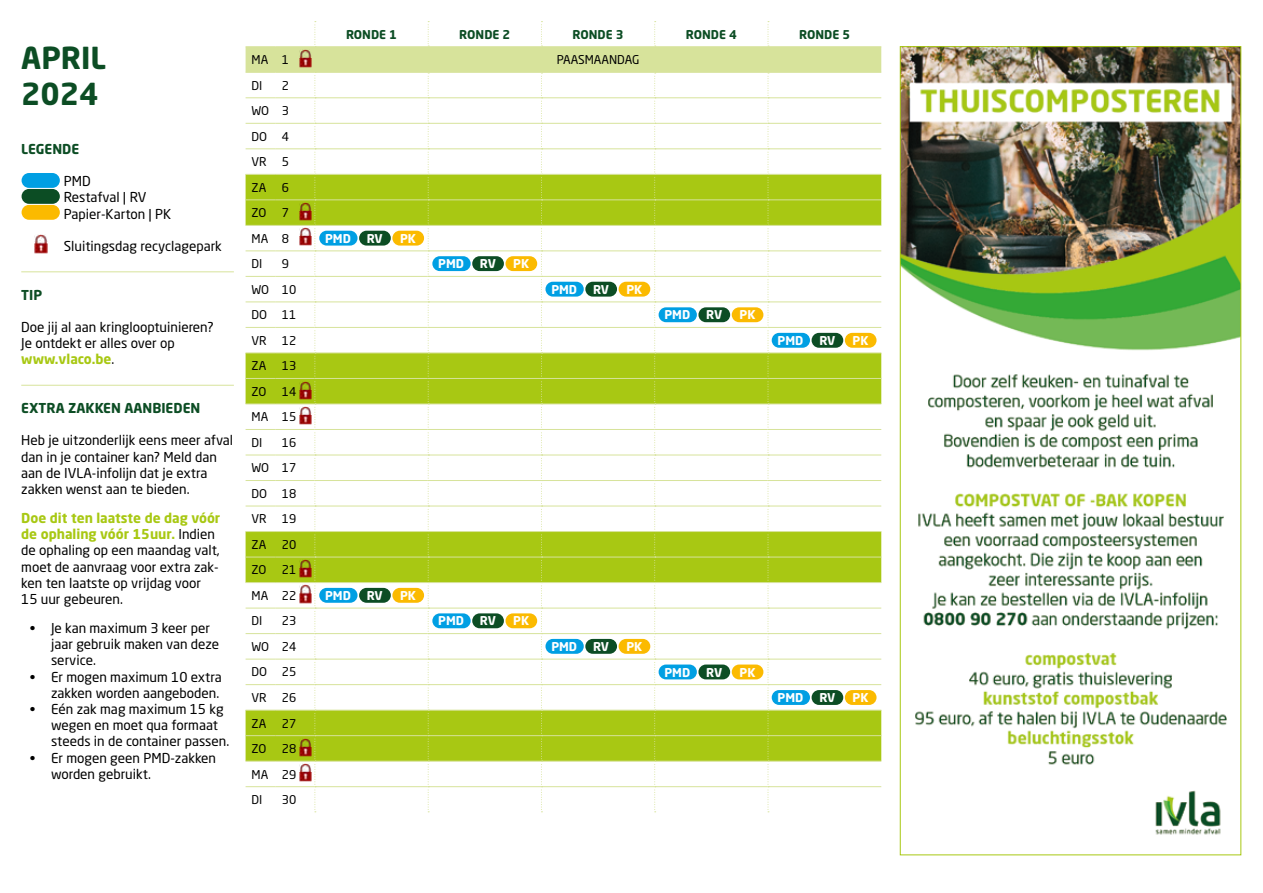
<style>
.page{position:relative;width:1263px;height:893px;background:#fff}
.page>*{position:absolute;margin:0;border:0;box-sizing:border-box;transform-origin:0 0}
.t1{font:700 30px/36px "Neo Sans W1 G";color:#0c4d24}
.t2{font:13.5px/16.2px "Neo Sans W1 G";color:#000}
.t3{font:700 13.5px "Neo Sans W1 G";color:#0c4d24}
.t4{font:12px/25.5px "Neo Sans W1 G";color:#000;text-align:justify}
.t5{font:700 12px "Neo Sans W1 G";color:#fff}
.t6{font:700 12px "Neo Sans W1 G";color:#0c4d24}
.s1{font-weight:700;color:#a8c813}
</style>
<div class="page">
<svg style="left:246px;top:21px;width:635px;height:791px"></svg>
<img style="left:902px;top:48px;width:337px;height:787px">
<div style="left:319px;top:231px;width:38px;height:15px;background:#009fe3;border-radius:7px"></div>
<div style="left:359px;top:231px;width:32px;height:15px;background:#0c4d24;border-radius:7px"></div>
<div style="left:392px;top:231px;width:32px;height:15px;background:#fbba00;border-radius:7px"></div>
<div style="left:432px;top:256px;width:39px;height:15px;background:#009fe3;border-radius:7px"></div>
<div style="left:472px;top:256px;width:32px;height:15px;background:#0c4d24;border-radius:7px"></div>
<div style="left:505px;top:256px;width:32px;height:15px;background:#fbba00;border-radius:7px"></div>
<div style="left:432px;top:613px;width:39px;height:15px;background:#009fe3;border-radius:7px"></div>
<div style="left:472px;top:613px;width:32px;height:15px;background:#0c4d24;border-radius:7px"></div>
<div style="left:505px;top:613px;width:32px;height:15px;background:#fbba00;border-radius:7px"></div>
<div style="left:319px;top:588px;width:38px;height:15px;background:#009fe3;border-radius:7px"></div>
<div style="left:359px;top:588px;width:32px;height:15px;background:#0c4d24;border-radius:7px"></div>
<div style="left:392px;top:588px;width:32px;height:15px;background:#fbba00;border-radius:7px"></div>
<div style="left:545px;top:282px;width:39px;height:15px;background:#009fe3;border-radius:7px"></div>
<div style="left:585px;top:282px;width:32px;height:15px;background:#0c4d24;border-radius:7px"></div>
<div style="left:619px;top:282px;width:31px;height:15px;background:#fbba00;border-radius:7px"></div>
<div style="left:545px;top:639px;width:39px;height:15px;background:#009fe3;border-radius:7px"></div>
<div style="left:585px;top:639px;width:32px;height:15px;background:#0c4d24;border-radius:7px"></div>
<div style="left:619px;top:639px;width:31px;height:15px;background:#fbba00;border-radius:7px"></div>
<div style="left:659px;top:307px;width:38px;height:15px;background:#009fe3;border-radius:7px"></div>
<div style="left:698px;top:307px;width:32px;height:15px;background:#0c4d24;border-radius:7px"></div>
<div style="left:732px;top:307px;width:31px;height:15px;background:#fbba00;border-radius:7px"></div>
<div style="left:659px;top:664px;width:38px;height:15px;background:#009fe3;border-radius:7px"></div>
<div style="left:698px;top:664px;width:32px;height:15px;background:#0c4d24;border-radius:7px"></div>
<div style="left:732px;top:664px;width:31px;height:15px;background:#fbba00;border-radius:7px"></div>
<div style="left:772px;top:333px;width:38px;height:15px;background:#009fe3;border-radius:7px"></div>
<div style="left:811px;top:333px;width:32px;height:15px;background:#0c4d24;border-radius:7px"></div>
<div style="left:845px;top:333px;width:31px;height:15px;background:#fbba00;border-radius:7px"></div>
<div style="left:772px;top:690px;width:38px;height:15px;background:#009fe3;border-radius:7px"></div>
<div style="left:811px;top:690px;width:32px;height:15px;background:#0c4d24;border-radius:7px"></div>
<div style="left:845px;top:690px;width:31px;height:15px;background:#fbba00;border-radius:7px"></div>
<img style="left:299px;top:49px;width:13px;height:19px">
<img style="left:299px;top:203px;width:13px;height:18px">
<img style="left:299px;top:382px;width:13px;height:18px">
<img style="left:299px;top:585px;width:13px;height:18px">
<img style="left:299px;top:739px;width:13px;height:18px">
<img style="left:299px;top:227px;width:13px;height:18px">
<img style="left:299px;top:406px;width:13px;height:18px">
<img style="left:299px;top:559px;width:13px;height:19px">
<img style="left:299px;top:763px;width:13px;height:18px">
<div style="left:22px;top:173px;width:38px;height:15px;background:#009fe3;border-radius:7px"></div>
<div style="left:22px;top:189px;width:38px;height:15px;background:#0c4d24;border-radius:7px"></div>
<div style="left:22px;top:205px;width:38px;height:15px;background:#fbba00;border-radius:7px"></div>
<hr style="left:21px;top:271px;width:213px;height:1px;background:#d7e39b">
<hr style="left:21px;top:385px;width:213px;height:1px;background:#d7e39b">
<img style="left:34px;top:235px;width:13px;height:18px">
<h1 class="t1" style="left:21px;top:39px;width:86px">APRIL<br>2024</h1>
<p class="t3" style="left:21px;top:140px;width:60px">LEGENDE</p>
<p class="t2" style="left:64px;top:173px;width:109px">PMD<br>Restafval | RV<br>Papier-Karton | PK</p>
<p class="t2" style="left:64px;top:238px;width:160px">Sluitingsdag recyclagepark</p>
<p class="t3" style="left:21px;top:286px;width:22px">TIP</p>
<p class="t2" style="left:21px;top:319px;width:194px">Doe jij al aan kringlooptuinieren?<br>Je ontdekt er alles over op <span class="s1">www.vlaco.be</span>.</p>
<p class="t3" style="left:21px;top:399px;width:181px">EXTRA ZAKKEN AANBIEDEN</p>
<p class="t2" style="left:21px;top:432px;width:213px">Heb je uitzonderlijk eens meer afval dan in je container kan? Meld dan aan de IVLA-infolijn dat je extra zakken wenst aan te bieden.</p>
<p class="t2" style="left:21px;top:510px;width:201px"><span class="s1">Doe dit ten laatste de dag vóór de ophaling vóór 15uur.</span> Indien de ophaling op een maandag valt, moet de aanvraag voor extra zak&shy;ken ten laatste op vrijdag voor<br>15 uur gebeuren.</p>
<p class="t2" style="left:51px;top:620px;width:170px;text-indent:-21px">• Je kan maximum 3 keer per jaar gebruik maken van deze service.</p>
<p class="t2" style="left:30px;top:668px;width:193px;text-align:right">• Er mogen maximum 10 extra zakken worden aangeboden.</p>
<p class="t2" style="left:51px;top:701px;width:180px;text-indent:-21px">• Eén zak mag maximum 15 kg wegen en moet qua formaat steeds in de container passen.</p>
<p class="t2" style="left:51px;top:749px;width:167px;text-indent:-21px">• Er mogen geen PMD-zakken worden gebruikt.</p>
<p class="t6" style="left:346px;top:26px;width:53px">RONDE 1</p>
<p class="t6" style="left:459px;top:26px;width:53px">RONDE 2</p>
<p class="t6" style="left:573px;top:26px;width:53px">RONDE 3</p>
<p class="t6" style="left:686px;top:26px;width:53px">RONDE 4</p>
<p class="t6" style="left:799px;top:26px;width:53px">RONDE 5</p>
<p class="t4" style="left:252px;top:47px;width:39px">MA 1</p>
<p class="t4" style="left:557px;top:47px;width:84px">PAASMAANDAG</p>
<p class="t4" style="left:252px;top:72px;width:12px">DI</p>
<p class="t4" style="left:252px;top:72px;width:39px;text-indent:30px">2<br>WO 3<br>DO 4<br>VR 5<br>ZA</p>
<p class="t4" style="left:282px;top:174px;width:9px">6</p>
<p class="t4" style="left:252px;top:200px;width:16px">ZO</p>
<p class="t4" style="left:252px;top:200px;width:39px;text-indent:30px">7<br>MA 8<br>DI</p>
<p class="t4" style="left:252px;top:251px;width:46px;text-align:left;text-indent:30px">9<br>WO 10<br>DO 11<br>VR 12<br>ZA</p>
<p class="t4" style="left:282px;top:353px;width:16px">13</p>
<p class="t4" style="left:252px;top:378px;width:16px">ZO</p>
<p class="t4" style="left:252px;top:378px;width:46px;text-indent:30px">14<br>MA 15<br>DI</p>
<p class="t4" style="left:252px;top:429px;width:46px;text-indent:30px">16<br>WO 17<br>DO 18<br>VR 19<br>ZA</p>
<p class="t4" style="left:282px;top:532px;width:16px">20</p>
<p class="t4" style="left:252px;top:557px;width:16px">ZO</p>
<p class="t4" style="left:252px;top:557px;width:46px;text-indent:30px">21<br>MA 22<br>DI</p>
<p class="t4" style="left:252px;top:608px;width:46px;text-indent:30px">23<br>WO 24<br>DO 25<br>VR 26<br>ZA</p>
<p class="t4" style="left:282px;top:710px;width:16px">27</p>
<p class="t4" style="left:252px;top:736px;width:16px">ZO</p>
<p class="t4" style="left:252px;top:736px;width:46px;text-indent:30px">28<br>MA 29<br>DI</p>
<p class="t4" style="left:282px;top:787px;width:16px">30</p>
<p class="t5" style="left:325px;top:231px;width:27px">PMD</p>
<p class="t5" style="left:367px;top:231px;width:18px">RV</p>
<p class="t5" style="left:400px;top:231px;width:17px">PK</p>
<p class="t5" style="left:438px;top:256px;width:27px">PMD</p>
<p class="t5" style="left:480px;top:256px;width:18px">RV</p>
<p class="t5" style="left:513px;top:256px;width:17px">PK</p>
<p class="t5" style="left:551px;top:282px;width:27px">PMD</p>
<p class="t5" style="left:593px;top:282px;width:18px">RV</p>
<p class="t5" style="left:626px;top:282px;width:17px">PK</p>
<p class="t5" style="left:325px;top:588px;width:27px">PMD</p>
<p class="t5" style="left:367px;top:588px;width:18px">RV</p>
<p class="t5" style="left:400px;top:588px;width:17px">PK</p>
<p class="t5" style="left:438px;top:613px;width:27px">PMD</p>
<p class="t5" style="left:480px;top:613px;width:18px">RV</p>
<p class="t5" style="left:513px;top:613px;width:17px">PK</p>
<p class="t5" style="left:551px;top:639px;width:27px">PMD</p>
<p class="t5" style="left:593px;top:639px;width:18px">RV</p>
<p class="t5" style="left:626px;top:639px;width:17px">PK</p>
<p class="t5" style="left:664px;top:307px;width:27px">PMD</p>
<p class="t5" style="left:706px;top:307px;width:18px">RV</p>
<p class="t5" style="left:739px;top:307px;width:17px">PK</p>
<p class="t5" style="left:664px;top:664px;width:27px">PMD</p>
<p class="t5" style="left:706px;top:664px;width:18px">RV</p>
<p class="t5" style="left:739px;top:664px;width:17px">PK</p>
<p class="t5" style="left:777px;top:333px;width:27px">PMD</p>
<p class="t5" style="left:819px;top:333px;width:18px">RV</p>
<p class="t5" style="left:853px;top:333px;width:17px">PK</p>
<p class="t5" style="left:777px;top:690px;width:27px">PMD</p>
<p class="t5" style="left:819px;top:690px;width:18px">RV</p>
<p class="t5" style="left:853px;top:690px;width:17px">PK</p>
</div>
